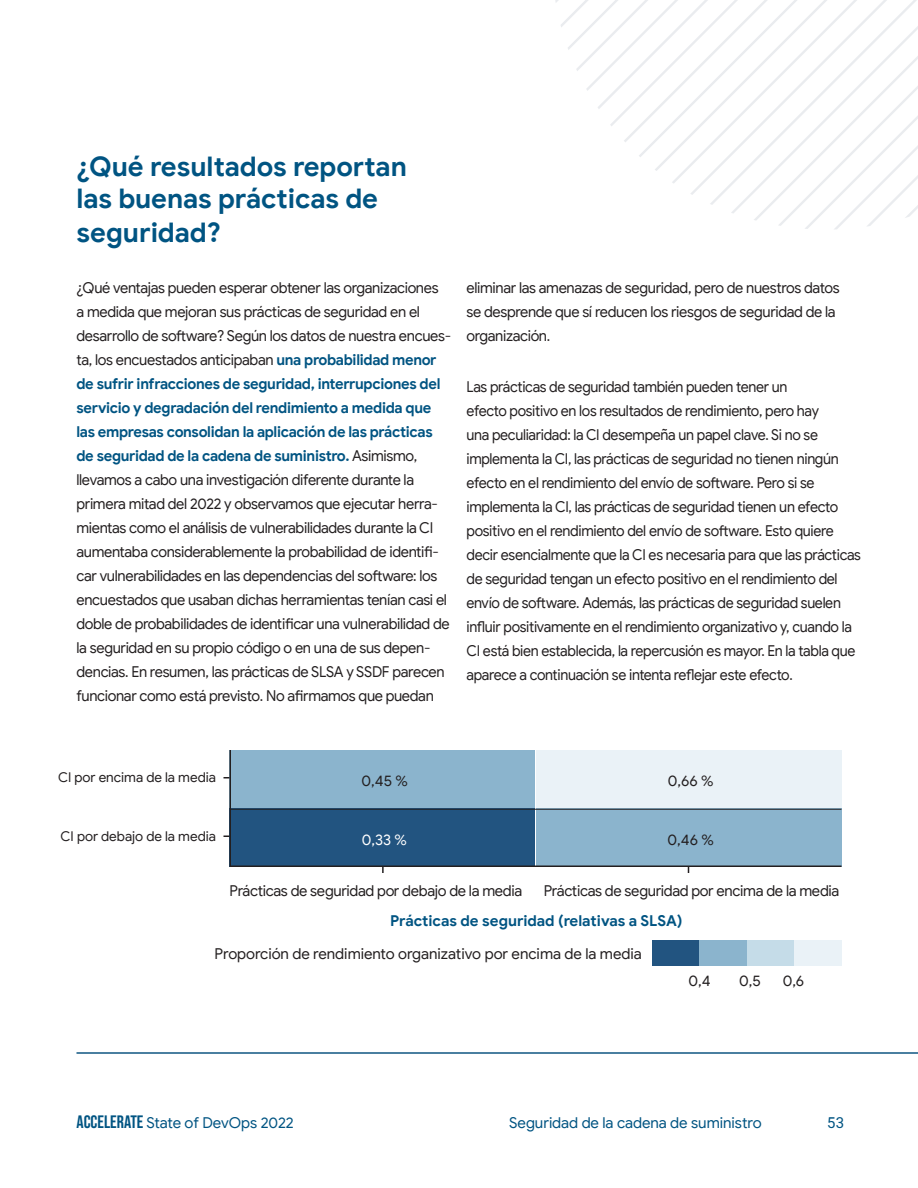
<style>
.page{position:relative;width:918px;height:1188px;background:#fff}
.page>*{position:absolute;margin:0;border:0;box-sizing:border-box;transform-origin:0 0}
.t1{font:700 27px/31.5px "Google Sans";letter-spacing:-.005em;color:#005482}
.t2{font:15px/24px "Google Sans";letter-spacing:-.025em;color:#231f20}
.t3{font:15px/24px "Google Sans";letter-spacing:-.025em;color:#231f20;scale:.94 1}
.t4{font:15px "Google Sans";letter-spacing:-.005em;color:#005482}
.t5{font:15px "Google Sans";color:#231f20}
.t6{font:700 15px "Google Sans";letter-spacing:-.005em;color:#005482}
.t7{font:15px "Google Sans";color:#fff}
.t8{font:15px "Roboto Mono";color:#005482}
.t9{font:13.5px "Google Sans";color:#231f20}
.s1{font-weight:700;color:#005482}
.s2{font-family:"Bebas Neue";font-size:18px}
</style>
<div class="page">
<svg style="left:555px;top:0;width:363px;height:229px"></svg>
<div style="left:230px;top:750px;width:306px;height:59px;background:#8bb4cd"></div>
<div style="left:536px;top:750px;width:306px;height:59px;background:#eaf2f7"></div>
<div style="left:230px;top:809px;width:306px;height:58px;background:#225480"></div>
<div style="left:536px;top:809px;width:306px;height:58px;background:#8bb4cd"></div>
<div style="left:653px;top:941px;width:47px;height:25px;background:#225480"></div>
<div style="left:700px;top:941px;width:47px;height:25px;background:#8bb4cd"></div>
<div style="left:747px;top:941px;width:47px;height:25px;background:#c5dce8"></div>
<div style="left:794px;top:941px;width:48px;height:25px;background:#eaf2f7"></div>
<hr style="left:230px;top:750px;width:1px;height:117px;background:#231f20">
<svg style="left:382px;top:867px;width:2px;height:6px"></svg>
<hr style="left:231px;top:866px;width:611px;height:1px;background:#231f20">
<hr style="left:231px;top:809px;width:611px;height:1px;background:#231f20">
<svg style="left:224px;top:777px;width:6px;height:2px"></svg>
<hr style="left:76px;top:1052px;width:842px;height:2px;background:#0f5681">
<p class="t1" style="left:76px;top:151px;width:332px">¿Qué resultados reportan las buenas prácticas de</p>
<p class="t1" style="left:76px;top:217px;width:146px">seguridad?</p>
<p class="t2" style="left:76px;top:276px;width:376px">¿Qué ventajas pueden esperar obtener las organizaciones<br>a medida que mejoran sus prácticas de seguridad en el desarrollo de software? Según los datos de nuestra encues&shy;ta, los encuestados anticipaban <span class="s1">una probabilidad menor de sufrir infracciones de seguridad, interrupciones del servicio y degradación del rendimiento a medida que las empresas consolidan la aplicación de las prácticas de seguridad de la cadena de suministro.</span> Asimismo, llevamos a cabo una investigación diferente durante la primera mitad del 2022 y observamos que ejecutar herra&shy;mientas como el análisis de vulnerabilidades durante la CI aumentaba considerablemente la probabilidad de identifi&shy;car vulnerabilidades en las dependencias del software: los encuestados que usaban dichas herramientas tenían casi el doble de probabilidades de identificar una vulnerabilidad de la seguridad en su propio código o en una de sus depen&shy;dencias. En resumen, las prácticas de SLSA y SSDF parecen funcionar como está previsto. No afirmamos que puedan</p>
<p class="t2" style="left:466px;top:275px;width:375px">eliminar las amenazas de seguridad, pero de nuestros datos se desprende que sí reducen los riesgos de seguridad de la organización.</p>
<p class="t3" style="left:466px;top:374px;width:421px">Las prácticas de seguridad también pueden tener un<br>efecto positivo en los resultados de rendimiento, pero hay<br>una peculiaridad: la CI desempeña un papel clave. Si no se implementa la CI, las prácticas de seguridad no tienen ningún efecto en el rendimiento del envío de software. Pero si se implementa la CI, las prácticas de seguridad tienen un efecto positivo en el rendimiento del envío de software. Esto quiere decir esencialmente que la CI es necesaria para que las prácticas de seguridad tengan un efecto positivo en el rendimiento del envío de software. Además, las prácticas de seguridad suelen influir positivamente en el rendimiento organizativo y, cuando la CI está bien establecida, la repercusión es mayor. En la tabla que aparece a continuación se intenta reflejar este efecto.</p>
<p class="t9" style="left:58px;top:769px;width:159px">CI por encima de la media</p>
<p class="t9" style="left:61px;top:828px;width:157px">CI por debajo de la media</p>
<p class="t2" style="left:362px;top:769px;width:48px">0,45 %</p>
<p class="t2" style="left:668px;top:769px;width:47px">0,66 %</p>
<p class="t7" style="left:362px;top:830px;width:47px">0,33 %</p>
<p class="t2" style="left:668px;top:827px;width:48px">0,46 %</p>
<p class="t2" style="left:230px;top:879px;width:294px">Prácticas de seguridad por debajo de la media</p>
<p class="t2" style="left:544px;top:879px;width:297px">Prácticas de seguridad por encima de la media</p>
<p class="t6" style="left:390px;top:912px;width:294px">Prácticas de seguridad (relativas a SLSA)</p>
<p class="t5" style="left:215px;top:945px;width:429px">Proporción de rendimiento organizativo por encima de la media</p>
<p class="t2" style="left:688px;top:969px;width:24px">0,4</p>
<p class="t2" style="left:739px;top:969px;width:23px">0,5</p>
<p class="t2" style="left:783px;top:969px;width:23px">0,6</p>
<p class="t4" style="left:76px;top:1113px;width:219px"><span class="s2">ACCELERATE</span> State of DevOps 2022</p>
<p class="t4" style="left:509px;top:1113px;width:254px">Seguridad de la cadena de suministro</p>
<p class="t8" style="left:827px;top:1112px;width:19px">53</p>
</div>
